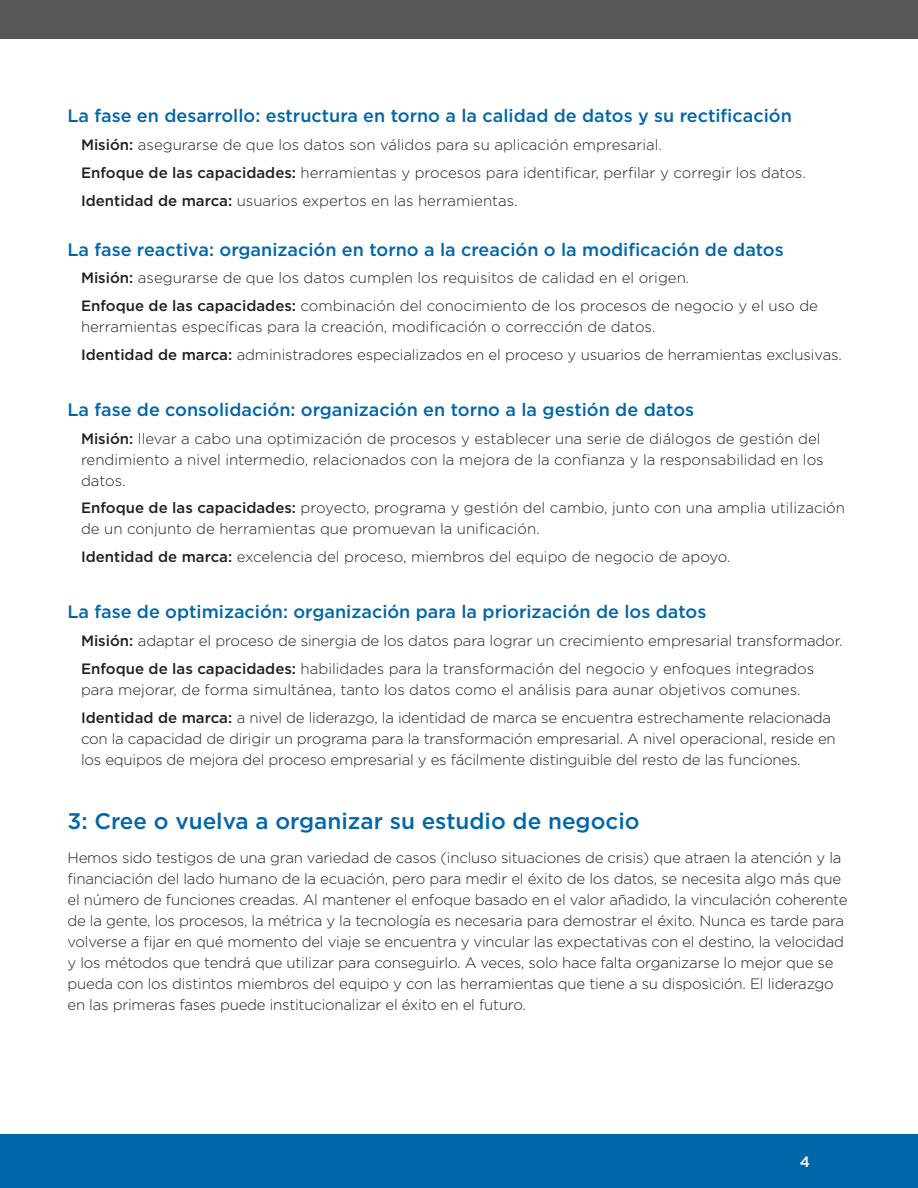
<style>
.page{position:relative;width:918px;height:1188px;background:#fff}
.page>*{position:absolute;margin:0;border:0;box-sizing:border-box;transform-origin:0 0}
.Sub_Heading{font:500 22.5px "Gotham";color:#06a}
.steps{font:500 18px "Gotham";color:#06a}
.Body_Text{font:300 15px/21px "Gotham";letter-spacing:-.015em;color:#231f20}
.t1{font:500 15px "Gotham";color:#fff}
.s1{font-weight:500}
</style>
<div class="page">
<div style="left:0;top:1134px;width:918px;height:54px;background:#06a"></div>
<div style="left:0;top:0;width:918px;height:39px;background:#57585a"></div>
<p class="steps" style="left:68px;top:104px;width:726px">La fase en desarrollo: estructura en torno a la calidad de datos y su rectificación</p>
<p class="Body_Text" style="left:81px;top:134px;width:583px"><span class="s1">Misión:</span> asegurarse de que los datos son válidos para su aplicación empresarial.</p>
<p class="Body_Text" style="left:81px;top:162px;width:726px"><span class="s1">Enfoque de las capacidades:</span> herramientas y procesos para identificar, perfilar y corregir los datos.</p>
<p class="Body_Text" style="left:81px;top:189px;width:438px"><span class="s1">Identidad de marca:</span> usuarios expertos en las herramientas.</p>
<p class="steps" style="left:68px;top:237px;width:718px">La fase reactiva: organización en torno a la creación o la modificación de datos</p>
<p class="Body_Text" style="left:81px;top:267px;width:610px"><span class="s1">Misión:</span> asegurarse de que los datos cumplen los requisitos de calidad en el origen.</p>
<p class="Body_Text" style="left:81px;top:295px;width:739px"><span class="s1">Enfoque de las capacidades:</span> combinación del conocimiento de los procesos de negocio y el uso de herramientas específicas para la creación, modificación o corrección de datos.</p>
<p class="Body_Text" style="left:81px;top:344px;width:762px"><span class="s1">Identidad de marca:</span> administradores especializados en el proceso y usuarios de herramientas exclusivas.</p>
<p class="steps" style="left:68px;top:398px;width:628px">La fase de consolidación: organización en torno a la gestión de datos</p>
<p class="Body_Text" style="left:81px;top:427px;width:744px"><span class="s1">Misión:</span> llevar a cabo una optimización de procesos y establecer una serie de diálogos de gestión del rendimiento a nivel intermedio, relacionados con la mejora de la confianza y la responsabilidad en los datos.</p>
<p class="Body_Text" style="left:81px;top:497px;width:766px"><span class="s1">Enfoque de las capacidades:</span> proyecto, programa y gestión del cambio, junto con una amplia utilización de un conjunto de herramientas que promuevan la unificación.</p>
<p class="Body_Text" style="left:81px;top:546px;width:651px"><span class="s1">Identidad de marca:</span> excelencia del proceso, miembros del equipo de negocio de apoyo.</p>
<p class="steps" style="left:68px;top:600px;width:640px">La fase de optimización: organización para la priorización de los datos</p>
<p class="Body_Text" style="left:81px;top:630px;width:763px"><span class="s1">Misión:</span> adaptar el proceso de sinergia de los datos para lograr un crecimiento empresarial transformador.</p>
<p class="Body_Text" style="left:81px;top:658px;width:735px"><span class="s1">Enfoque de las capacidades:</span> habilidades para la transformación del negocio y enfoques integrados para mejorar, de forma simultánea, tanto los datos como el análisis para aunar objetivos comunes.</p>
<p class="Body_Text" style="left:81px;top:706px;width:756px"><span class="s1">Identidad de marca:</span> a nivel de liderazgo, la identidad de marca se encuentra estrechamente relacionada con la capacidad de dirigir un programa para la transformación empresarial. A nivel operacional, reside en los equipos de mejora del proceso empresarial y es fácilmente distinguible del resto de las funciones.</p>
<p class="Sub_Heading" style="left:68px;top:806px;width:574px">3: Cree o vuelva a organizar su estudio de negocio</p>
<p class="Body_Text" style="left:68px;top:847px;width:782px">Hemos sido testigos de una gran variedad de casos (incluso situaciones de crisis) que atraen la atención y la financiación del lado humano de la ecuación, pero para medir el éxito de los datos, se necesita algo más que el número de funciones creadas. Al mantener el enfoque basado en el valor añadido, la vinculación coherente de la gente, los procesos, la métrica y la tecnología es necesaria para demostrar el éxito. Nunca es tarde para volverse a fijar en qué momento del viaje se encuentra y vincular las expectativas con el destino, la velocidad y los métodos que tendrá que utilizar para conseguirlo. A veces, solo hace falta organizarse lo mejor que se pueda con los distintos miembros del equipo y con las herramientas que tiene a su disposición. El liderazgo en las primeras fases puede institucionalizar el éxito en el futuro.</p>
<p class="t1" style="left:800px;top:1152px;width:12px">4</p>
</div>
